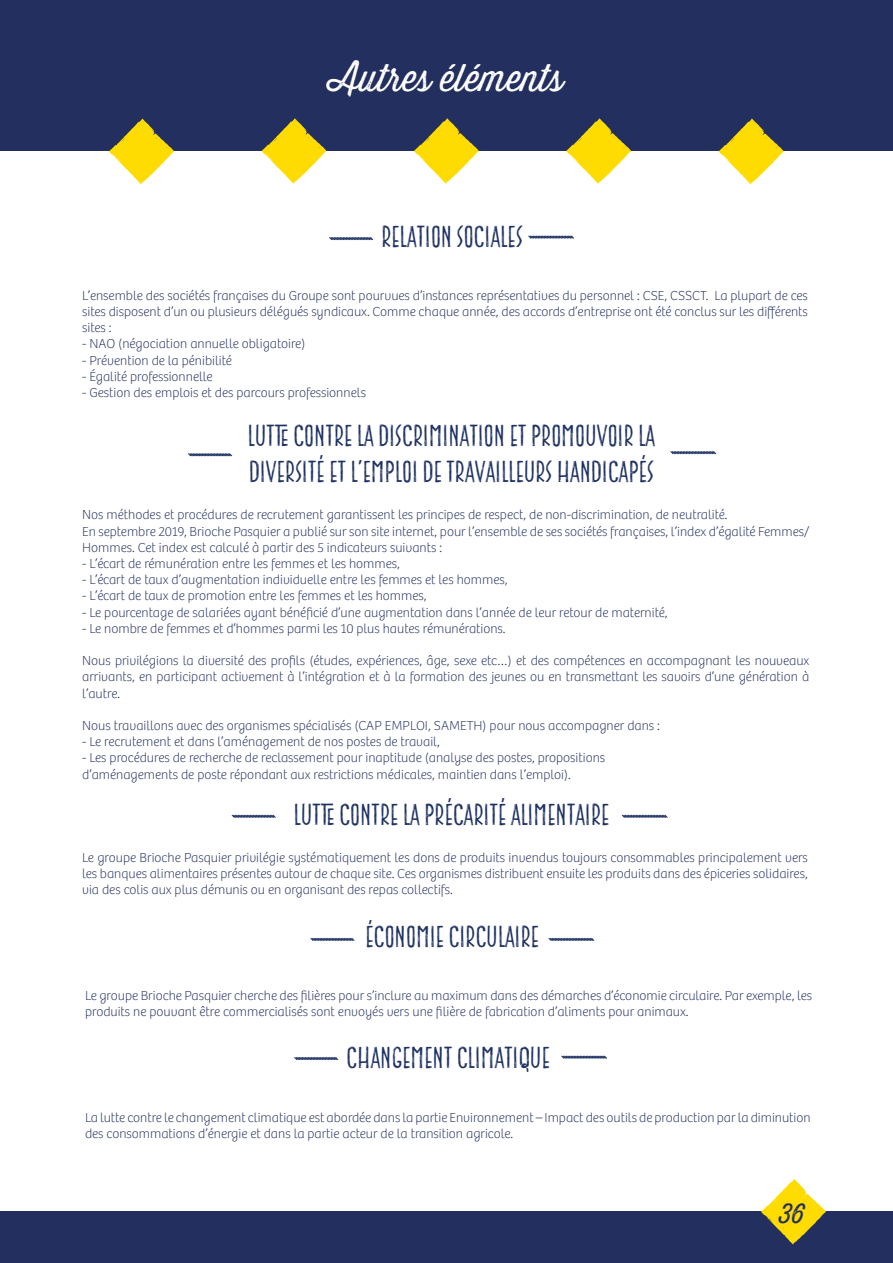
<style>
.page{position:relative;width:893px;height:1263px;background:#fff}
.page>*{position:absolute;margin:0;border:0;box-sizing:border-box;transform-origin:0 0}
.t1{font:37.5px "Thirsty Rough Lt One";color:#fff}
.t2{font:30px/36px "Gianduja Sans";color:#1f3263}
.t3{font:27px "Thirsty Rough Lt One";color:#232f5e}
.t4{font:100 13.5px/16.2px "Bree";color:#232f5e}
</style>
<div class="page">
<div style="left:0;top:1211px;width:893px;height:52px;background:#232f5e"></div>
<svg style="left:761px;top:1179px;width:65px;height:65px"></svg>
<div style="left:0;top:0;width:893px;height:151px;background:#232f5e"></div>
<svg style="left:109px;top:119px;width:65px;height:65px"></svg>
<svg style="left:719px;top:119px;width:65px;height:65px"></svg>
<svg style="left:566px;top:118px;width:65px;height:66px"></svg>
<svg style="left:262px;top:118px;width:64px;height:66px"></svg>
<svg style="left:414px;top:118px;width:65px;height:66px"></svg>
<svg style="left:329px;top:237px;width:45px;height:4px"></svg>
<svg style="left:528px;top:235px;width:46px;height:4px"></svg>
<svg style="left:310px;top:937px;width:45px;height:4px"></svg>
<svg style="left:548px;top:937px;width:47px;height:4px"></svg>
<svg style="left:294px;top:1057px;width:45px;height:3px"></svg>
<svg style="left:561px;top:1055px;width:46px;height:4px"></svg>
<svg style="left:188px;top:453px;width:45px;height:4px"></svg>
<svg style="left:670px;top:451px;width:47px;height:4px"></svg>
<svg style="left:231px;top:814px;width:45px;height:4px"></svg>
<svg style="left:621px;top:814px;width:47px;height:4px"></svg>
<p class="t1" style="left:329px;top:51px;width:236px">Autres éléments</p>
<p class="t2" style="left:381px;top:218px;width:143px">RELATION SOCIALES</p>
<p class="t4" style="left:82px;top:287px;width:727px;text-align:justify">L’ensemble des sociétés françaises du Groupe sont pourvues d’instances représentatives du personnel : CSE, CSSCT. La plupart de ces sites disposent d’un ou plusieurs délégués syndicaux. Comme chaque année, des accords d’entreprise ont été conclus sur les différents sites :</p>
<p class="t4" style="left:82px;top:336px;width:225px">- NAO (négociation annuelle obligatoire)</p>
<p class="t4" style="left:82px;top:352px;width:151px">- Prévention de la pénibilité</p>
<p class="t4" style="left:82px;top:368px;width:132px">- Égalité professionnelle</p>
<p class="t4" style="left:82px;top:384px;width:285px">- Gestion des emplois et des parcours professionnels</p>
<p class="t2" style="left:248px;top:416px;width:409px">LUTTE CONTRE LA DISCRIMINATION ET PROMOUVOIR LA<br>DIVERSITÉ ET L’EMPLOI DE TRAVAILLEURS HANDICAPÉS</p>
<p class="t4" style="left:82px;top:507px;width:647px">Nos méthodes et procédures de recrutement garantissent les principes de respect, de non-discrimination, de neutralité.</p>
<p class="t4" style="left:82px;top:523px;width:729px">En septembre 2019, Brioche Pasquier a publié sur son site internet, pour l’ensemble de ses sociétés françaises, l’index d’égalité Femmes/<br>Hommes. Cet index est calculé à partir des 5 indicateurs suivants :</p>
<p class="t4" style="left:82px;top:556px;width:319px">- L’écart de rémunération entre les femmes et les hommes,</p>
<p class="t4" style="left:82px;top:572px;width:427px">- L’écart de taux d’augmentation individuelle entre les femmes et les hommes,</p>
<p class="t4" style="left:82px;top:588px;width:346px">- L’écart de taux de promotion entre les femmes et les hommes,</p>
<p class="t4" style="left:82px;top:604px;width:587px">- Le pourcentage de salariées ayant bénéficié d’une augmentation dans l’année de leur retour de maternité,</p>
<p class="t4" style="left:82px;top:620px;width:425px">- Le nombre de femmes et d’hommes parmi les 10 plus hautes rémunérations.</p>
<p class="t4" style="left:82px;top:653px;width:729px;text-align:justify">Nous privilégions la diversité des profils (études, expériences, âge, sexe etc…) et des compétences en accompagnant les nouveaux arrivants, en participant activement à l’intégration et à la formation des jeunes ou en transmettant les savoirs d’une génération à l’autre.</p>
<p class="t4" style="left:82px;top:718px;width:579px">Nous travaillons avec des organismes spécialisés (CAP EMPLOI, SAMETH) pour nous accompagner dans :</p>
<p class="t4" style="left:82px;top:734px;width:359px">- Le recrutement et dans l’aménagement de nos postes de travail,</p>
<p class="t4" style="left:82px;top:750px;width:524px">- Les procédures de recherche de reclassement pour inaptitude (analyse des postes, propositions d’aménagements de poste répondant aux restrictions médicales, maintien dans l’emploi).</p>
<p class="t2" style="left:294px;top:796px;width:317px">LUTTE CONTRE LA PRÉCARITÉ ALIMENTAIRE</p>
<p class="t4" style="left:82px;top:850px;width:727px;text-align:justify">Le groupe Brioche Pasquier privilégie systématiquement les dons de produits invendus toujours consommables principalement vers les banques alimentaires présentes autour de chaque site. Ces organismes distribuent ensuite les produits dans des épiceries solidaires, via des colis aux plus démunis ou en organisant des repas collectifs.</p>
<p class="t2" style="left:366px;top:918px;width:175px">ÉCONOMIE CIRCULAIRE</p>
<p class="t4" style="left:85px;top:987px;width:729px">Le groupe Brioche Pasquier cherche des filières pour s’inclure au maximum dans des démarches d’économie circulaire. Par exemple, les produits ne pouvant être commercialisés sont envoyés vers une filière de fabrication d’aliments pour animaux.</p>
<p class="t2" style="left:347px;top:1039px;width:205px">CHANGEMENT CLIMATIQUE</p>
<p class="t4" style="left:85px;top:1109px;width:727px">La lutte contre le changement climatique est abordée dans la partie Environnement – Impact des outils de production par la diminution des consommations d’énergie et dans la partie acteur de la transition agricole.</p>
<p class="t3" style="left:779px;top:1194px;width:27px">36</p>
</div>
